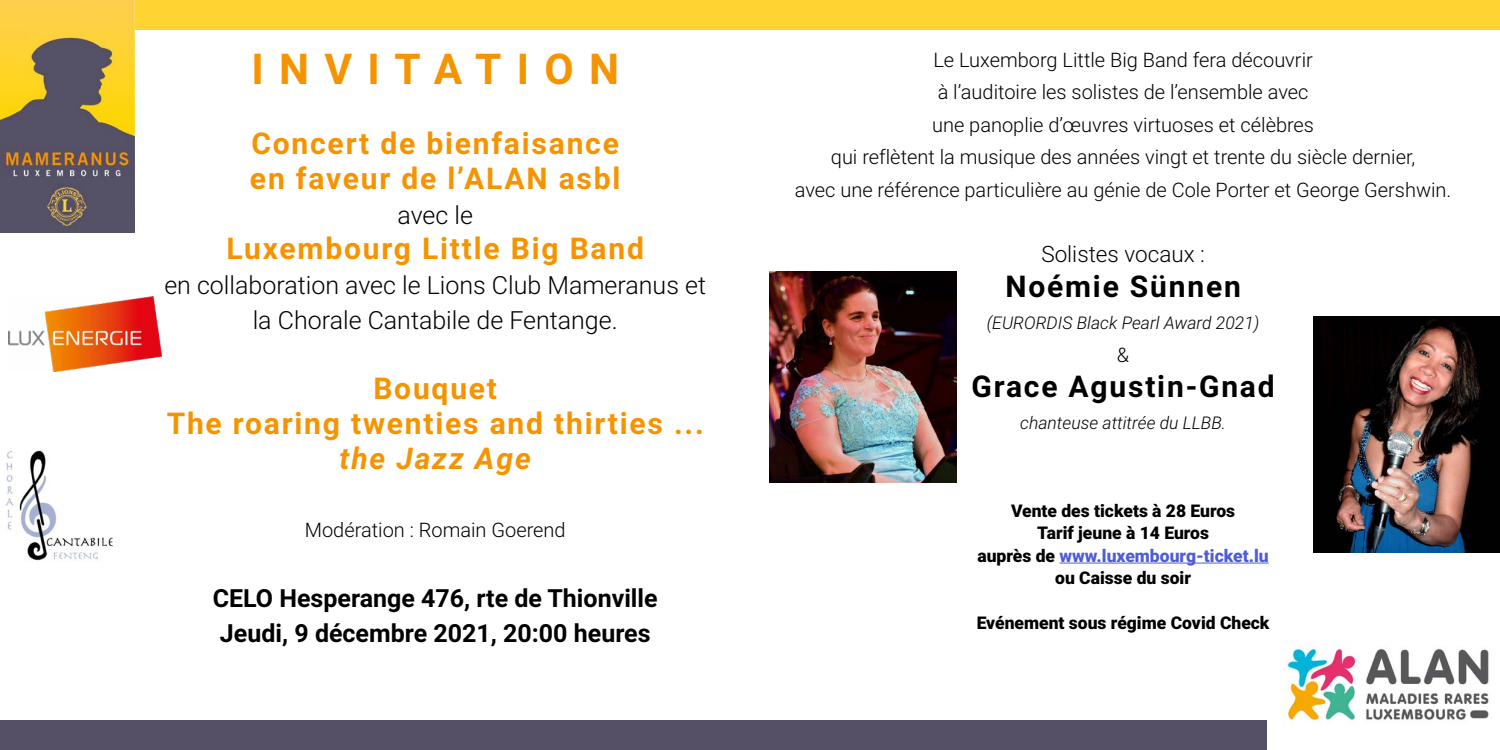
<style>
.page{position:relative;width:1500px;height:750px;background:#fff}
.page>*{position:absolute;margin:0;border:0;box-sizing:border-box;transform-origin:0 0}
.t1{font:700 42.5px "Roboto";letter-spacing:.36em;color:#f69301}
.t2{font:700 30px/35px "Roboto";letter-spacing:.06em;color:#f69301}
.t3{font:700 30px "Roboto";letter-spacing:.06em;color:#000}
.t4{font:italic 700 30px "Roboto";letter-spacing:.06em;color:#f69301}
.t5{font:300 25px/35px "Roboto";color:#000;text-align:center}
.t6{font:700 25px/35px "Roboto";color:#000}
.t7{font:300 22.5px "Roboto";color:#000}
.t8{font:300 20px/32.5px "Roboto";color:#000;text-align:center}
.t9{font:900 17.5px/22.5px "Roboto";color:#000;text-align:center}
.t10{font:italic 300 17.5px "Roboto";color:#000}
.s1{color:#4f5cd6}
</style>
<div class="page">
<img style="left:5px;top:450px;width:108px;height:111px">
<div style="left:35px;top:0;width:1465px;height:30px;background:#ffd332"></div>
<hr style="left:1060px;top:563px;width:209px;height:1px;background:#4f5cd6">
<img style="left:1314px;top:316px;width:186px;height:237px">
<img style="left:769px;top:272px;width:187px;height:211px">
<img style="left:0;top:0;width:134px;height:232px">
<div style="left:0;top:720px;width:1500px;height:30px;background:#555066"></div>
<div style="left:1267px;top:635px;width:233px;height:115px;background:#fff"></div>
<img style="left:1283px;top:648px;width:206px;height:73px">
<img style="left:9px;top:297px;width:152px;height:75px">
<h1 class="t1" style="left:251px;top:39px;width:369px">INVITATION</h1>
<h2 class="t2" style="left:250px;top:125px;width:372px">Concert de bienfaisance en faveur de l’ALAN asbl</h2>
<p class="t5" style="left:398px;top:197px;width:77px">avec le</p>
<h2 class="t2" style="left:226px;top:230px;width:419px">Luxembourg Little Big Band</h2>
<p class="t5" style="left:164px;top:267px;width:543px">en collaboration avec le Lions Club Mameranus et la Chorale Cantabile de Fentange.</p>
<h2 class="t2" style="left:167px;top:370px;width:539px;text-align:center">Bouquet<br>The roaring twenties and thirties ...</h2>
<h2 class="t4" style="left:340px;top:438px;width:193px">the Jazz Age</h2>
<p class="t8" style="left:305px;top:513px;width:262px">Modération : Romain Goerend</p>
<p class="t6" style="left:213px;top:580px;width:447px">CELO Hesperange 476, rte de Thionville<br>Jeudi, 9 décembre 2021, 20:00 heures</p>
<p class="t8" style="left:795px;top:43px;width:658px">Le Luxemborg Little Big Band fera découvrir<br>à l’auditoire les solistes de l’ensemble avec<br>une panoplie d’œuvres virtuoses et célèbres<br>qui reflètent la musique des années vingt et trente du siècle dernier,<br>avec une référence particulière au génie de Cole Porter et George Gershwin.</p>
<p class="t7" style="left:1041px;top:238px;width:165px">Solistes vocaux :</p>
<h2 class="t3" style="left:1005px;top:265px;width:237px">Noémie Sünnen</h2>
<p class="t10" style="left:987px;top:311px;width:274px">(EURORDIS Black Pearl Award 2021)</p>
<p class="t8" style="left:1117px;top:338px;width:14px">&amp;</p>
<h2 class="t3" style="left:972px;top:365px;width:305px">Grace Agustin-Gnad</h2>
<p class="t10" style="left:1020px;top:411px;width:207px">chanteuse attitrée du LLBB.</p>
<p class="t9" style="left:977px;top:499px;width:293px">Vente des tickets à 28 Euros<br>Tarif jeune à 14 Euros<br>auprès de <span class="s1">www.luxembourg-ticket.lu </span>ou Caisse du soir</p>
<p class="t9" style="left:977px;top:611px;width:294px">Evénement sous régime Covid Check</p>
</div>
